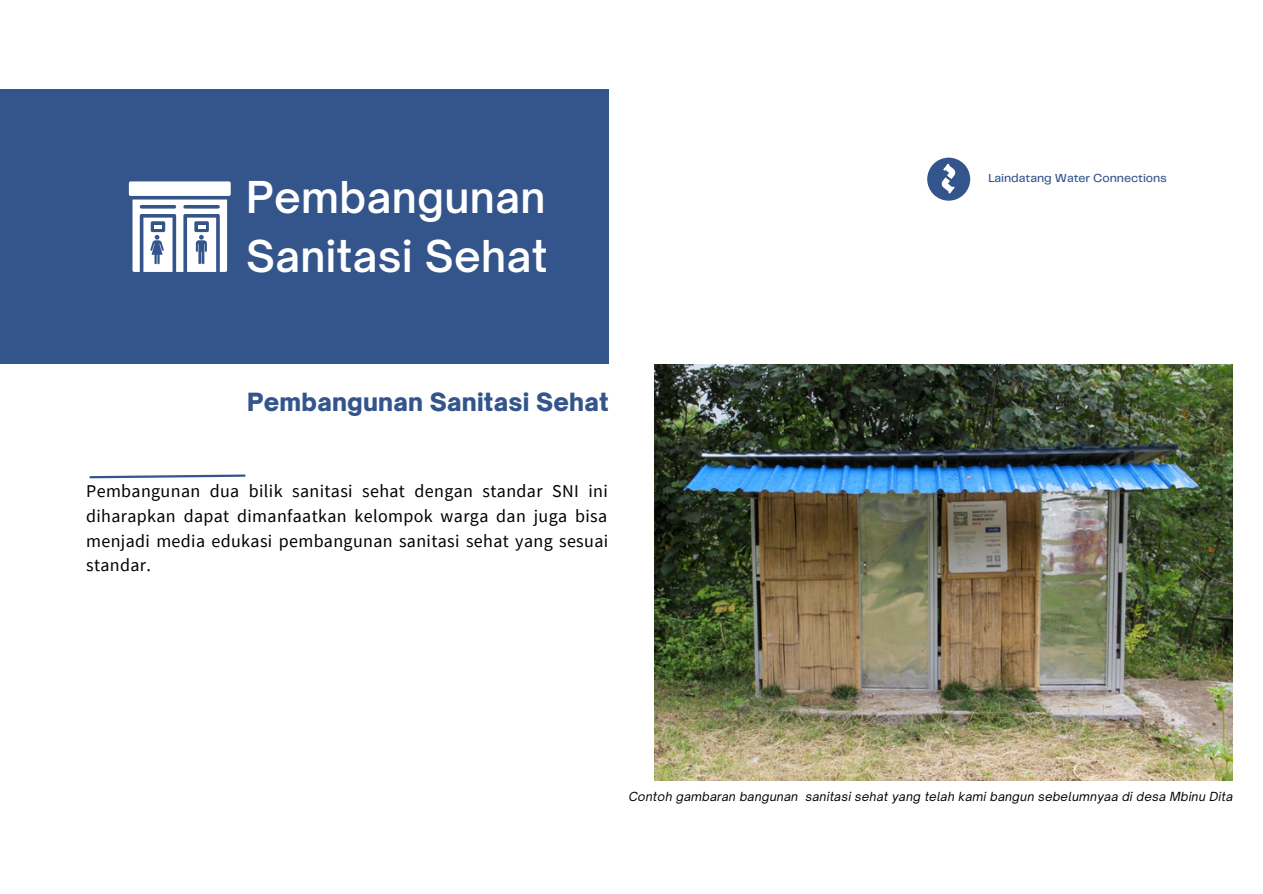
<style>
.page{position:relative;width:1263px;height:894px;background:#fff}
.page>*{position:absolute;margin:0;border:0;box-sizing:border-box;transform-origin:0 0}
.t1{font:600 42px/58.5px "Open Sauce One";letter-spacing:.01em;color:#fff}
.t2{font:900 24px "Open Sauce One";letter-spacing:.01em;color:#34558b}
.t3{font:18px/24.8px "Source Sans Pro";letter-spacing:.02em;color:#000;text-align:justify}
.t4{font:italic 12px "Open Sauce One";letter-spacing:.02em;color:#000}
.t5{font:500 12px "Telegraf";color:#34558b}
</style>
<div class="page">
<img style="left:654px;top:364px;width:578px;height:416px">
<div style="left:0;top:89px;width:609px;height:274px;background:#34558b"></div>
<svg style="left:129px;top:181px;width:102px;height:91px"></svg>
<div style="left:927px;top:158px;width:43px;height:43px;background:#34558b;border-radius:50%"></div>
<svg style="left:934px;top:163px;width:30px;height:31px"></svg>
<svg style="left:89px;top:474px;width:157px;height:5px"></svg>
<p class="t1" style="left:246px;top:168px;width:303px">Pembangunan<br>Sanitasi Sehat</p>
<p class="t2" style="left:247px;top:386px;width:363px">Pembangunan Sanitasi Sehat</p>
<p class="t3" style="left:86px;top:478px;width:524px">Pembangunan dua bilik sanitasi sehat dengan standar SNI ini diharapkan dapat dimanfaatkan kelompok warga dan juga bisa menjadi media edukasi pembangunan sanitasi sehat yang sesuai standar.</p>
<p class="t5" style="left:988px;top:173px;width:180px">Laindatang Water Connections</p>
<p class="t4" style="left:629px;top:789px;width:606px">Contoh gambaran bangunan sanitasi sehat yang telah kami bangun sebelumnyaa di desa Mbinu Dita</p>
</div>
